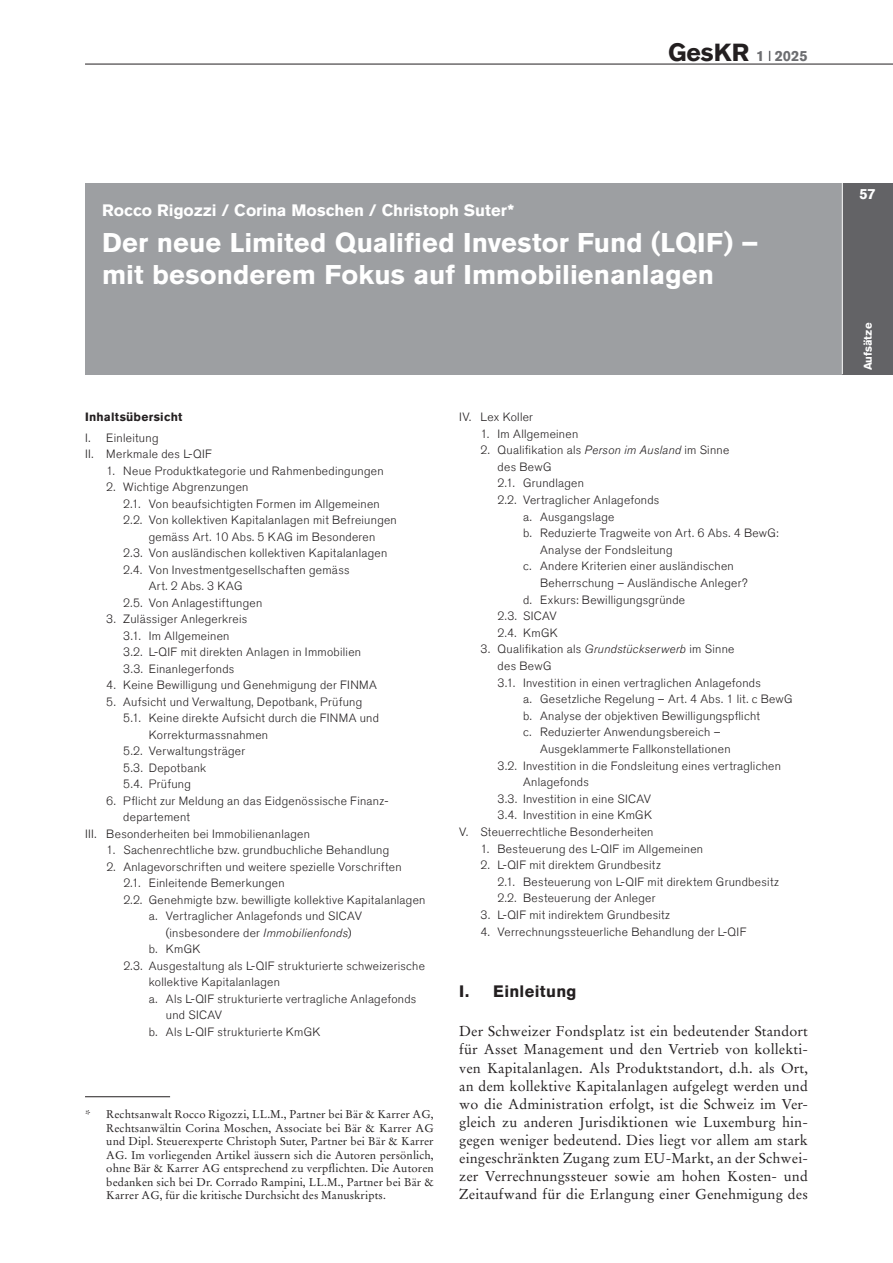
<style>
.page{position:relative;width:893px;height:1263px;background:#fff}
.page>*{position:absolute;margin:0;border:0;box-sizing:border-box;transform-origin:0 0}
.t1{font:700 27px/31.5px "Akzidenz Grotesk Pro";letter-spacing:.005em;color:#fff}
.t2{font:700 24.6px "Akzidenz Grotesk Pro";color:#231f20}
.t3{font:700 16.5px "Akzidenz Grotesk Pro";color:#fff}
.t4{font:700 16.5px "Akzidenz Grotesk Pro";letter-spacing:.02em;color:#231f20}
.t5{font:700 14.7px "Akzidenz Grotesk Pro";color:#fff}
.t6{font:14.25px/18.1px "Stempel Garamond LT Std";letter-spacing:.01em;color:#231f20;text-align:justify}
.t7{font:300 12px/16.5px "Akzidenz Grotesk Pro";letter-spacing:.025em;color:#231f20}
.t8{font:700 12px "Akzidenz Grotesk Pro";letter-spacing:.02em;color:#231f20}
.t9{font:11.25px/13.5px "Stempel Garamond LT Std";letter-spacing:.01em;color:#231f20;text-align:justify}
.t10{font:700 11.25px "Akzidenz Grotesk Pro";color:#fff}
.s1{font-size:14.7px;color:#6c6d70}
.s2{font-style:italic}
</style>
<div class="page">
<hr style="left:85px;top:64px;width:808px;height:1px;background:#231f20">
<div style="left:85px;top:183px;width:808px;height:191px;background:#9d9fa2"></div>
<div style="left:842px;top:183px;width:51px;height:191px;background:#636366"></div>
<hr style="left:842px;top:183px;width:1px;height:191px;background:#fff">
<hr style="left:85px;top:1096px;width:85px;height:1px;background:#231f20">
<h2 class="t2" style="left:668px;top:36px;width:141px">GesKR <span class="s1">1 2025</span></h2>
<h3 class="t3" style="left:102px;top:200px;width:414px">Rocco Rigozzi / Corina Moschen / Christoph Suter*</h3>
<h1 class="t1" style="left:102px;top:227px;width:658px">Der neue Limited Qualified Investor Fund (LQIF) – mit besonderem Fokus auf Immobilienanlagen</h1>
<p class="t8" style="left:85px;top:409px;width:99px">Inhaltsübersicht</p>
<p class="t7" style="left:85px;top:429px;width:128px">I. Einleitung<br>II. Merkmale des L‑QIF</p>
<p class="t7" style="left:106px;top:462px;width:279px">1. Neue Produktkategorie und Rahmenbedingungen</p>
<p class="t7" style="left:106px;top:479px;width:144px">2. Wichtige Abgrenzungen</p>
<p class="t7" style="left:123px;top:495px;width:258px">2.1. Von beaufsichtigten Formen im Allgemeinen</p>
<p class="t7" style="left:123px;top:512px;width:275px">2.2. Von kollektiven Kapitalanlagen mit Befreiungen</p>
<p class="t7" style="left:149px;top:528px;width:228px">gemäss Art. 10 Abs. 5 KAG im Besonderen</p>
<p class="t7" style="left:123px;top:545px;width:266px">2.3. Von ausländischen kollektiven Kapitalanlagen</p>
<p class="t7" style="left:123px;top:561px;width:228px">2.4. Von Investmentgesellschaften gemäss</p>
<p class="t7" style="left:149px;top:578px;width:95px">Art. 2 Abs. 3 KAG</p>
<p class="t7" style="left:123px;top:594px;width:140px">2.5. Von Anlagestiftungen</p>
<p class="t7" style="left:123px;top:611px;width:239px;text-indent:-17px">3. Zulässiger Anlegerkreis<br>3.1. Im Allgemeinen<br>3.2. L‑QIF mit direkten Anlagen in Immobilien<br>3.3. Einanlegerfonds</p>
<p class="t7" style="left:106px;top:677px;width:272px">4. Keine Bewilligung und Genehmigung der FINMA</p>
<p class="t7" style="left:106px;top:693px;width:257px">5. Aufsicht und Verwaltung, Depotbank, Prüfung</p>
<p class="t7" style="left:123px;top:710px;width:257px">5.1. Keine direkte Aufsicht durch die FINMA und</p>
<p class="t7" style="left:149px;top:726px;width:121px">Korrekturmassnahmen</p>
<p class="t7" style="left:123px;top:743px;width:123px">5.2. Verwaltungsträger</p>
<p class="t7" style="left:123px;top:759px;width:84px">5.3. Depotbank</p>
<p class="t7" style="left:123px;top:776px;width:69px">5.4. Prüfung</p>
<p class="t7" style="left:106px;top:792px;width:283px">6. Pflicht zur Meldung an das Eidgenössische Finanz-</p>
<p class="t7" style="left:123px;top:809px;width:68px">departement</p>
<p class="t7" style="left:85px;top:825px;width:226px">III. Besonderheiten bei Immobilienanlagen</p>
<p class="t7" style="left:106px;top:842px;width:284px">1. Sachenrechtliche bzw. grundbuchliche Behandlung</p>
<p class="t7" style="left:106px;top:858px;width:297px">2. Anlagevorschriften und weitere spezielle Vorschriften</p>
<p class="t7" style="left:123px;top:875px;width:163px">2.1. Einleitende Bemerkungen</p>
<p class="t7" style="left:123px;top:891px;width:304px">2.2. Genehmigte bzw. bewilligte kollektive Kapitalanlagen</p>
<p class="t7" style="left:149px;top:908px;width:215px">a. Vertraglicher Anlagefonds und SICAV</p>
<p class="t7" style="left:166px;top:924px;width:187px">(insbesondere der <span class="s2">Immobilienfonds</span>)</p>
<p class="t7" style="left:149px;top:941px;width:53px">b. KmGK</p>
<p class="t7" style="left:123px;top:957px;width:303px">2.3. Ausgestaltung als L‑QIF strukturierte schweizerische</p>
<p class="t7" style="left:149px;top:974px;width:133px">kollektive Kapitalanlagen</p>
<p class="t7" style="left:149px;top:990px;width:269px">a. Als L‑QIF strukturierte vertragliche Anlagefonds</p>
<p class="t7" style="left:166px;top:1007px;width:58px">und SICAV</p>
<p class="t7" style="left:149px;top:1023px;width:173px">b. Als L‑QIF strukturierte KmGK</p>
<p class="t9" style="left:106px;top:1108px;width:329px;text-indent:-21px">* Rechtsanwalt Rocco Rigozzi, LL.M., Partner bei Bär &amp; Karrer AG, Rechtsanwältin Corina Moschen, Associate bei Bär &amp; Karrer AG und Dipl. Steuerexperte Christoph Suter, Partner bei Bär &amp; Karrer AG. Im vorliegenden Artikel äussern sich die Autoren persönlich, ohne Bär &amp; Karrer AG entsprechend zu verpflichten. Die Autoren bedanken sich bei Dr. Corrado Rampini, LL.M., Partner bei Bär &amp; Karrer AG, für die kritische Durchsicht des Manuskripts.</p>
<p class="t7" style="left:459px;top:408px;width:75px">IV. Lex Koller</p>
<p class="t7" style="left:481px;top:425px;width:99px">1. Im Allgemeinen</p>
<p class="t7" style="left:481px;top:442px;width:250px">2. Qualifikation als <span class="s2">Person im Ausland</span> im Sinne</p>
<p class="t7" style="left:498px;top:458px;width:55px">des BewG</p>
<p class="t7" style="left:498px;top:475px;width:88px">2.1. Grundlagen</p>
<p class="t7" style="left:498px;top:491px;width:163px">2.2. Vertraglicher Anlagefonds</p>
<p class="t7" style="left:523px;top:508px;width:93px">a. Ausgangslage</p>
<p class="t7" style="left:523px;top:525px;width:257px">b. Reduzierte Tragweite von Art. 6 Abs. 4 BewG:</p>
<p class="t7" style="left:540px;top:541px;width:134px">Analyse der Fondsleitung</p>
<p class="t7" style="left:523px;top:558px;width:212px">c. Andere Kriterien einer ausländischen</p>
<p class="t7" style="left:540px;top:574px;width:209px">Beherrschung – Ausländische Anleger?</p>
<p class="t7" style="left:523px;top:591px;width:164px">d. Exkurs: Bewilligungsgründe</p>
<p class="t7" style="left:498px;top:608px;width:61px">2.3. SICAV</p>
<p class="t7" style="left:498px;top:624px;width:62px">2.4. KmGK</p>
<p class="t7" style="left:481px;top:641px;width:255px">3. Qualifikation als <span class="s2">Grundstückserwerb</span> im Sinne</p>
<p class="t7" style="left:498px;top:657px;width:55px">des BewG</p>
<p class="t7" style="left:498px;top:674px;width:265px">3.1. Investition in einen vertraglichen Anlagefonds</p>
<p class="t7" style="left:523px;top:691px;width:271px">a. Gesetzliche Regelung – Art. 4 Abs. 1 lit. c BewG</p>
<p class="t7" style="left:523px;top:707px;width:238px">b. Analyse der objektiven Bewilligungspflicht</p>
<p class="t7" style="left:523px;top:724px;width:199px">c. Reduzierter Anwendungsbereich –</p>
<p class="t7" style="left:540px;top:740px;width:192px">Ausgeklammerte Fallkonstellationen</p>
<p class="t7" style="left:498px;top:757px;width:285px">3.2. Investition in die Fondsleitung eines vertraglichen</p>
<p class="t7" style="left:523px;top:774px;width:67px">Anlagefonds</p>
<p class="t7" style="left:498px;top:790px;width:155px">3.3. Investition in eine SICAV</p>
<p class="t7" style="left:498px;top:807px;width:156px">3.4. Investition in eine KmGK</p>
<p class="t7" style="left:459px;top:823px;width:196px">V. Steuerrechtliche Besonderheiten</p>
<p class="t7" style="left:481px;top:840px;width:224px">1. Besteuerung des L‑QIF im Allgemeinen</p>
<p class="t7" style="left:498px;top:856px;width:283px;text-indent:-17px">2. L‑QIF mit direktem Grundbesitz<br>2.1. Besteuerung von L‑QIF mit direktem Grundbesitz<br>2.2. Besteuerung der Anleger</p>
<p class="t7" style="left:481px;top:906px;width:191px">3. L‑QIF mit indirektem Grundbesitz</p>
<p class="t7" style="left:481px;top:923px;width:267px">4. Verrechnungssteuerliche Behandlung der L‑QIF</p>
<h3 class="t4" style="left:459px;top:980px;width:119px">I. Einleitung</h3>
<p class="t6" style="left:459px;top:1022px;width:350px">Der Schweizer Fondsplatz ist ein bedeutender Standort für Asset Management und den Vertrieb von kollekti&shy;ven Kapitalanlagen. Als Produktstandort, d.h. als Ort, an dem kollektive Kapitalanlagen aufgelegt werden und wo die Administration erfolgt, ist die Schweiz im Ver&shy;gleich zu anderen Jurisdiktionen wie Luxemburg hin&shy;gegen weniger bedeutend. Dies liegt vor allem am stark eingeschränkten Zugang zum EU-Markt, an der Schwei&shy;zer Verrechnungssteuer sowie am hohen Kosten- und Zeitaufwand für die Erlangung einer Genehmigung des</p>
<p class="t5" style="left:859px;top:184px;width:18px">57</p>
<p class="t10" style="left:860px;top:370px;width:49px;rotate:-90deg">Aufsätze</p>
</div>
